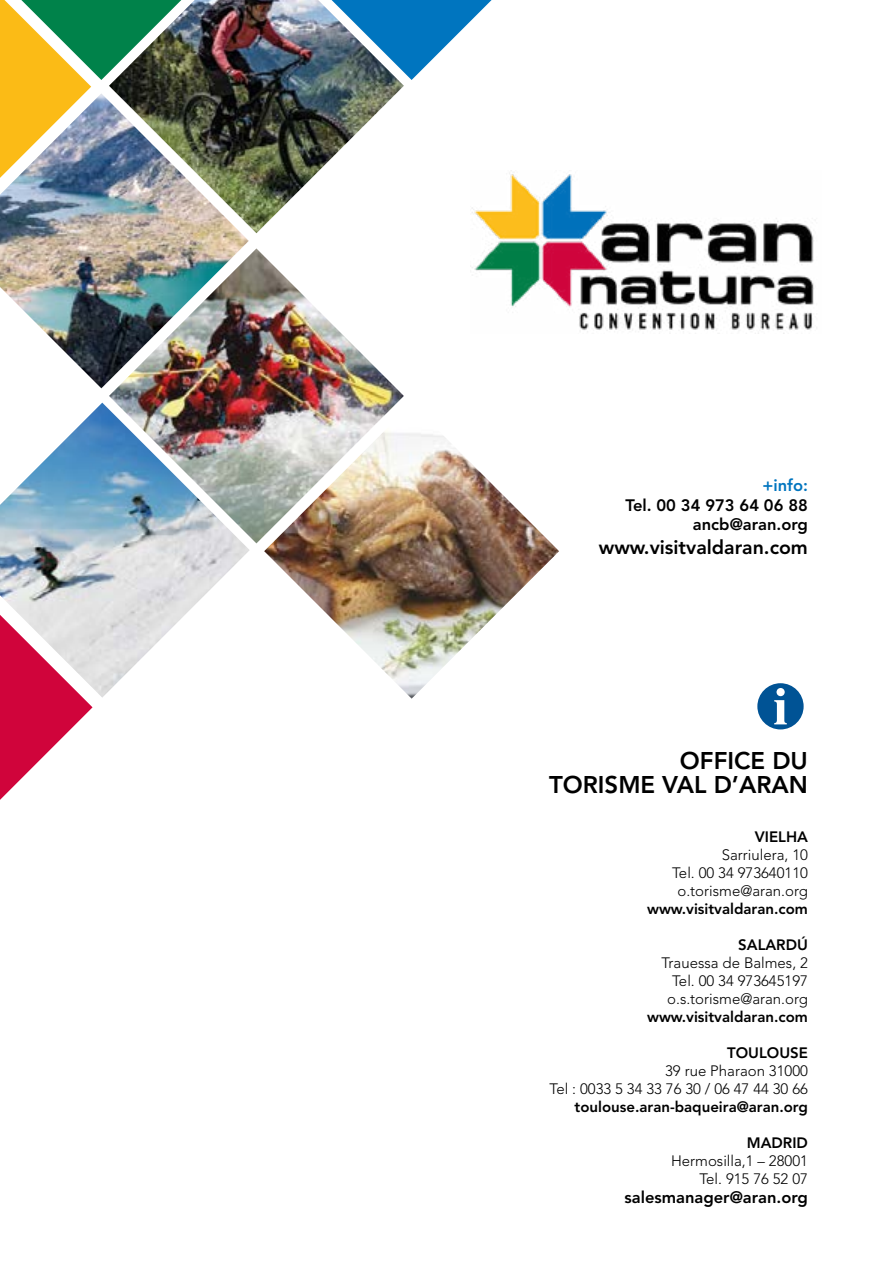
<style>
.page{position:relative;width:893px;height:1263px;background:#fff}
.page>*{position:absolute;margin:0;border:0;box-sizing:border-box;transform-origin:0 0}
.t1{font:800 24px/24px "Avenir LT Std";color:#000;text-align:right}
.t2{font:800 19.5px "Avenir LT Std";color:#000}
.t3{font:800 16.5px/19.8px "Avenir LT Std";color:#000;text-align:right}
.t4{font:800 16.5px "Avenir LT Std";color:#0075bf}
.t5{font:300 15px/18px "Avenir LT Std";color:#000;text-align:right}
.t6{font:800 15px "Avenir LT Std";color:#000}
</style>
<div class="page">
<img style="left:472px;top:170px;width:342px;height:164px">
<img style="left:0;top:178px;width:249px;height:210px">
<img style="left:109px;top:248px;width:295px;height:295px">
<img style="left:0;top:403px;width:250px;height:295px">
<img style="left:109px;top:0;width:295px;height:233px">
<svg style="left:332px;top:0;width:160px;height:80px"></svg>
<svg style="left:0;top:0;width:181px;height:178px;background:#8c9a67"></svg>
<img style="left:264px;top:404px;width:295px;height:295px">
<svg style="left:0;top:615px;width:93px;height:185px"></svg>
<div style="left:757px;top:683px;width:47px;height:46px;background:#005395;border-radius:50%"></div>
<svg style="left:774px;top:688px;width:13px;height:36px"></svg>
<p class="t4" style="left:762px;top:475px;width:47px">+info:</p>
<p class="t3" style="left:625px;top:495px;width:184px">Tel. 00 34 973 64 06 88 ancb@aran.org</p>
<h2 class="t2" style="left:599px;top:536px;width:211px">www.visitvaldaran.com</h2>
<h1 class="t1" style="left:549px;top:748px;width:260px">OFFICE DU<br>TORISME VAL D’ARAN</h1>
<p class="t6" style="left:755px;top:827px;width:55px">VIELHA</p>
<p class="t5" style="left:672px;top:845px;width:137px">Sarriulera, 10<br>Tel. 00 34 973640110 o.torisme@aran.org</p>
<p class="t6" style="left:647px;top:899px;width:162px">www.visitvaldaran.com</p>
<p class="t6" style="left:738px;top:935px;width:71px">SALARDÚ</p>
<p class="t5" style="left:661px;top:953px;width:148px">Trauessa de Balmes, 2<br>Tel. 00 34 973645197 o.s.torisme@aran.org</p>
<p class="t6" style="left:647px;top:1007px;width:162px">www.visitvaldaran.com</p>
<p class="t6" style="left:727px;top:1043px;width:82px">TOULOUSE</p>
<p class="t5" style="left:549px;top:1061px;width:260px">39 rue Pharaon 31000<br>Tel : 0033 5 34 33 76 30 / 06 47 44 30 66</p>
<p class="t6" style="left:575px;top:1097px;width:235px">toulouse.aran-baqueira@aran.org</p>
<p class="t6" style="left:747px;top:1133px;width:63px">MADRID</p>
<p class="t5" style="left:671px;top:1151px;width:138px">Hermosilla,1 – 28001<br>Tel. 915 76 52 07</p>
<p class="t3" style="left:624px;top:1188px;width:185px">salesmanager@aran.org</p>
</div>
